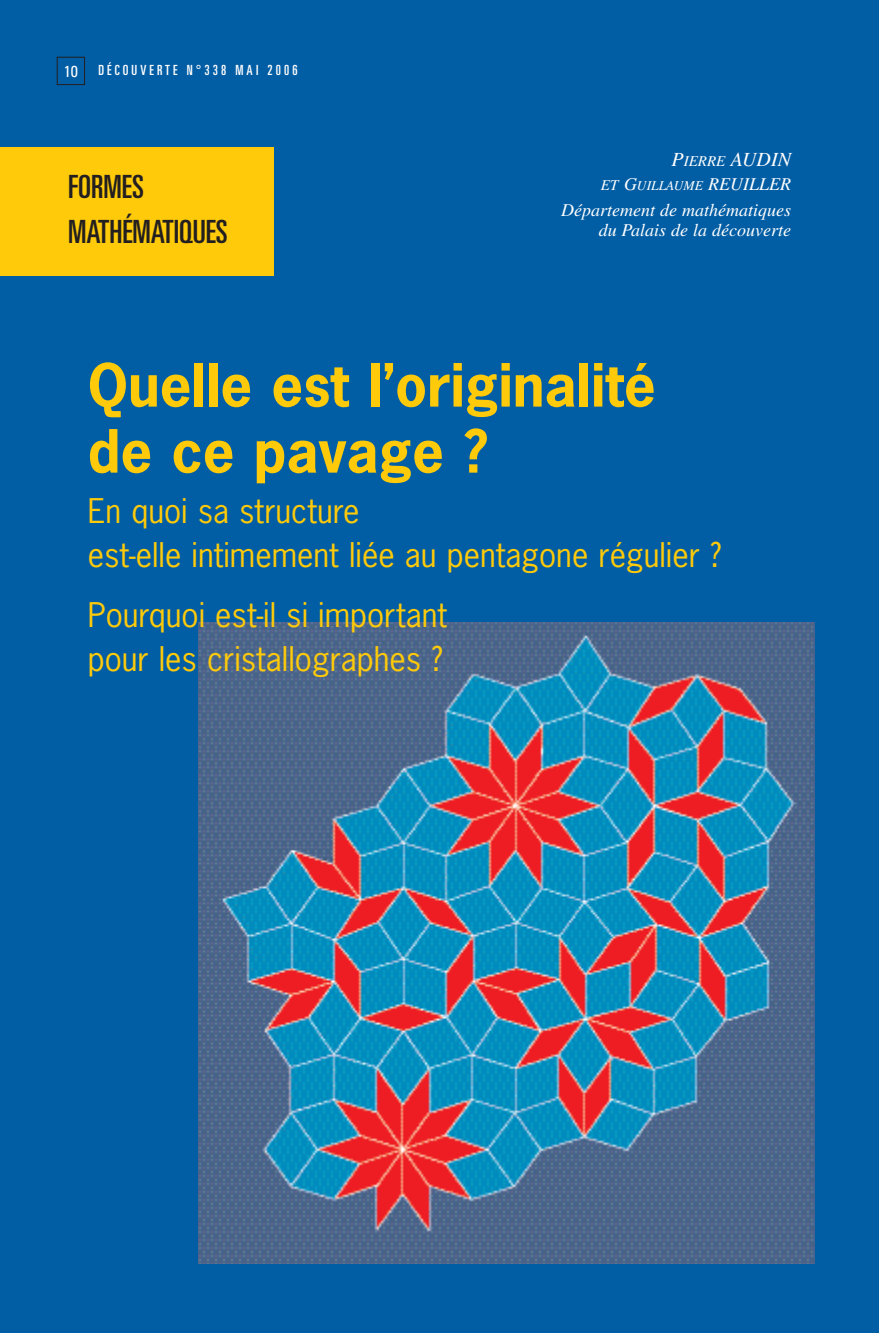
<style>
.page{position:relative;width:879px;height:1333px;background:#fff}
.page>*{position:absolute;margin:0;border:0;box-sizing:border-box;transform-origin:0 0}
.t1{font:700 56px/66px "News Gothic";color:#feca0a}
.t2{font:32px/44px "News Gothic";color:#feca0a}
.t3{font:ultra-condensed 32px/45.8px "Univers";color:#231f20}
.t4{font:italic 20px "Times";color:#fff}
.t5{font:italic 18px/25.6px "Times";color:#fff;text-align:right}
.t6{font:condensed 16px "Univers";color:#fff}
.t7{font:ultra-condensed 14px "Univers";letter-spacing:.225em;color:#fff}
.s1{font-size:15px}
.s2{font-size:13.6px}
</style>
<div class="page">
<div style="left:0;top:0;width:879px;height:1332px;background:#015da4"></div>
<div style="left:0;top:147px;width:274px;height:129px;background:#feca0a"></div>
<div style="left:57px;top:57px;width:28px;height:28px;border:1px solid #231f20"></div>
<img style="left:198px;top:622px;width:616px;height:641px">
<p class="t6" style="left:64px;top:65px;width:16px">10</p>
<p class="t7" style="left:98px;top:65px;width:201px">DÉCOUVERTE N°338 MAI 2006</p>
<p class="t3" style="left:68px;top:166px;width:161px">FORMES<br>MATHÉMATIQUES</p>
<p class="t4" style="left:671px;top:152px;width:121px">P<span class="s1">IERRE</span> AUDIN</p>
<p class="t5" style="left:561px;top:173px;width:231px"><span class="s1">ET</span> G<span class="s2">UILLAUME</span> REUILLER<br>Département de mathématiques</p>
<p class="t5" style="left:598px;top:218px;width:194px">du Palais de la découverte</p>
<h1 class="t1" style="left:88px;top:354px;width:569px">Quelle est l’originalité de ce pavage ?</h1>
<p class="t2" style="left:88px;top:489px;width:635px">En quoi sa structure<br>est-elle intimement liée au pentagone régulier ?</p>
<p class="t2" style="left:88px;top:593px;width:361px">Pourquoi est-il si important pour les cristallographes ?</p>
</div>
